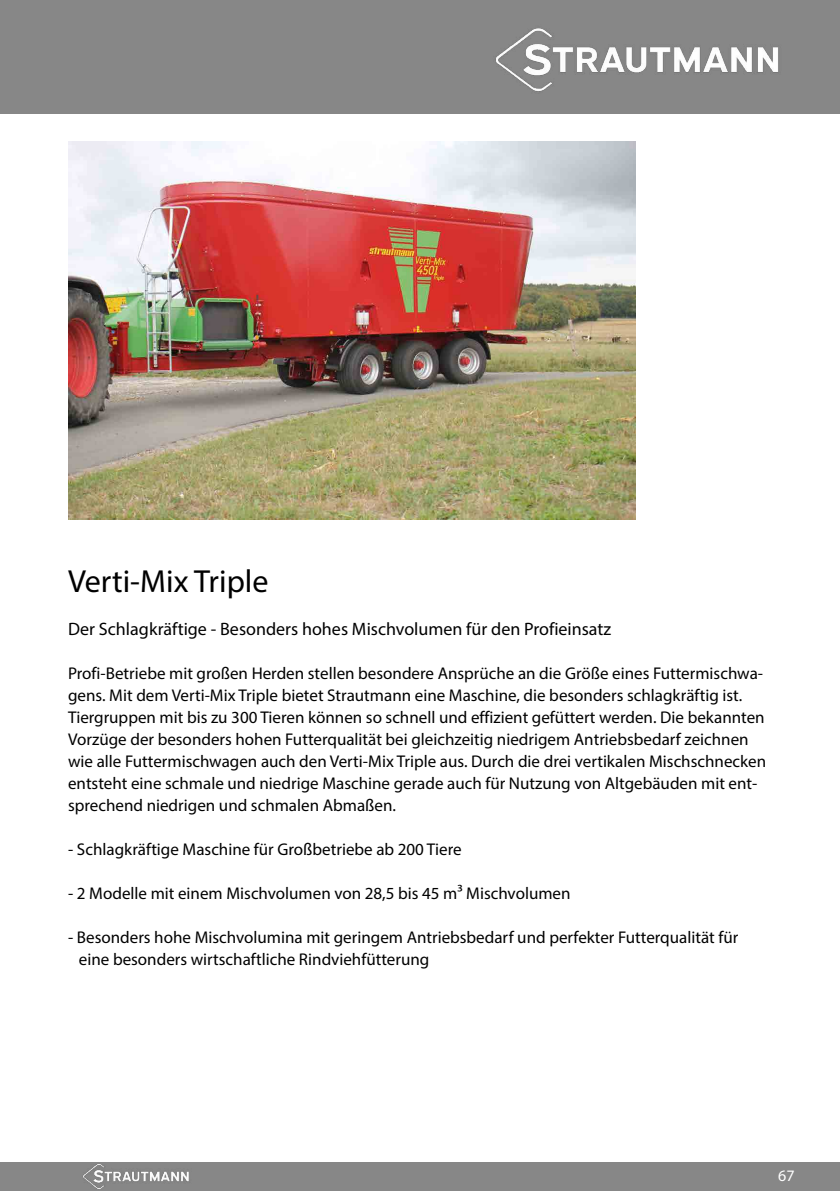
<style>
.page{position:relative;width:840px;height:1191px;background:#fff}
.page>*{position:absolute;margin:0;border:0;box-sizing:border-box;transform-origin:0 0}
.t1{font:32px "Myriad Pro";color:#000}
.t2{font:18px "Myriad Pro";color:#000}
.t3{font:17px/22px "Myriad Pro";color:#000}
.t4{font:16px "Myriad Pro";color:#fff}
</style>
<div class="page">
<div style="left:0;top:1162px;width:839px;height:29px;background:#878787"></div>
<img style="left:83px;top:1164px;width:106px;height:25px">
<img style="left:68px;top:142px;width:567px;height:378px">
<div style="left:0;top:0;width:839px;height:113px;background:#878787"></div>
<img style="left:495px;top:28px;width:283px;height:64px">
<h1 class="t1" style="left:68px;top:561px;width:202px">Verti-Mix Triple</h1>
<p class="t2" style="left:68px;top:618px;width:544px">Der Schlagkräftige - Besonders hohes Mischvolumen für den Profieinsatz</p>
<p class="t3" style="left:68px;top:662px;width:699px">Profi-Betriebe mit großen Herden stellen besondere Ansprüche an die Größe eines Futtermischwa&shy;gens. Mit dem Verti-Mix Triple bietet Strautmann eine Maschine, die besonders schlagkräftig ist.<br>Tiergruppen mit bis zu 300 Tieren können so schnell und effizient gefüttert werden. Die bekannten Vorzüge der besonders hohen Futterqualität bei gleichzeitig niedrigem Antriebsbedarf zeichnen wie alle Futtermischwagen auch den Verti-Mix Triple aus. Durch die drei vertikalen Mischschnecken entsteht eine schmale und niedrige Maschine gerade auch für Nutzung von Altgebäuden mit ent&shy;sprechend niedrigen und schmalen Abmaßen.</p>
<p class="t3" style="left:68px;top:838px;width:395px">- Schlagkräftige Maschine für Großbetriebe ab 200 Tiere</p>
<p class="t3" style="left:68px;top:882px;width:503px">- 2 Modelle mit einem Mischvolumen von 28,5 bis 45 m³ Mischvolumen</p>
<p class="t3" style="left:79px;top:926px;width:660px;text-indent:-11px">- Besonders hohe Mischvolumina mit geringem Antriebsbedarf und perfekter Futterqualität für eine besonders wirtschaftliche Rindviehfütterung</p>
<p class="t4" style="left:777px;top:1165px;width:18px">67</p>
</div>
